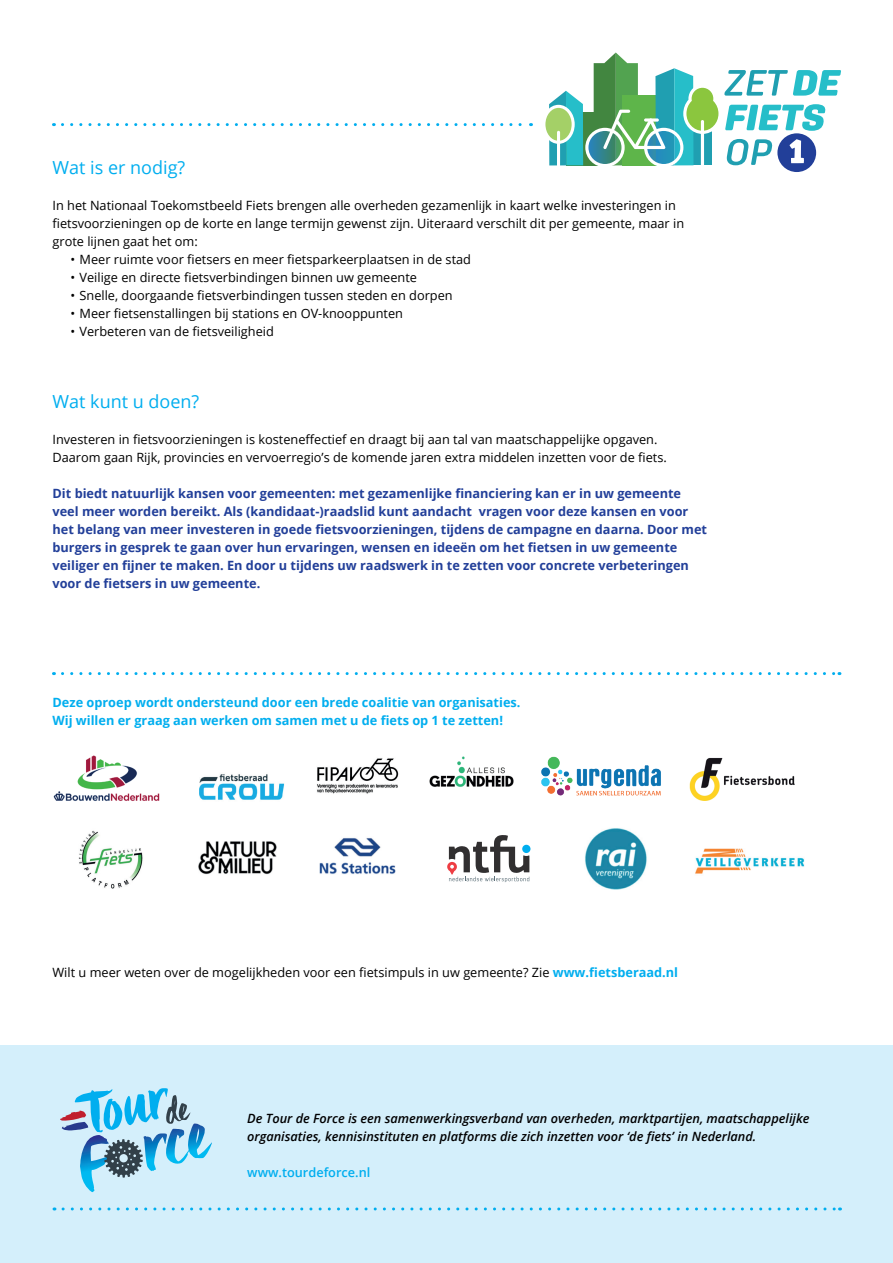
<style>
.page{position:relative;width:893px;height:1263px;background:#fff}
.page>*{position:absolute;margin:0;border:0;box-sizing:border-box;transform-origin:0 0}
.t1{font:18px "Open Sans";color:#00aeef}
.t2{font:12.75px/18px "Open Sans";color:#000001}
.t3{font:700 12.75px/18px "Open Sans";color:#223f99}
.t4{font:italic 600 12.75px/18px "Open Sans";color:#000001}
.t5{font:700 12.75px/18px "Open Sans";color:#00aeef}
.t6{font:600 12.75px "Open Sans";color:#00aeef}
.s1{font-weight:700;color:#00aeef}
</style>
<div class="page">
<div style="left:0;top:1046px;width:893px;height:217px;background:#d4effb"></div>
<img style="left:80px;top:1135px;width:27px;height:57px">
<img style="left:143px;top:1133px;width:22px;height:38px">
<img style="left:165px;top:1132px;width:23px;height:32px">
<img style="left:188px;top:1123px;width:24px;height:36px">
<svg style="left:104px;top:1139px;width:39px;height:39px"></svg>
<svg style="left:60px;top:1088px;width:130px;height:44px"></svg>
<svg style="left:63px;top:1207px;width:777px;height:3px"></svg>
<svg style="left:62px;top:123px;width:469px;height:3px"></svg>
<svg style="left:62px;top:672px;width:778px;height:3px"></svg>
<img style="left:53px;top:755px;width:107px;height:46px">
<img style="left:199px;top:774px;width:85px;height:26px">
<img style="left:317px;top:758px;width:82px;height:36px">
<img style="left:429px;top:756px;width:85px;height:31px">
<img style="left:541px;top:756px;width:120px;height:40px">
<img style="left:689px;top:758px;width:106px;height:43px">
<img style="left:78px;top:830px;width:65px;height:59px">
<img style="left:198px;top:841px;width:79px;height:34px">
<img style="left:319px;top:838px;width:77px;height:36px">
<div style="left:522px;top:845px;width:8px;height:8px;background:#00aeef;border-radius:50%"></div>
<svg style="left:447px;top:835px;width:82px;height:47px"></svg>
<img style="left:585px;top:828px;width:62px;height:62px">
<img style="left:695px;top:848px;width:110px;height:26px">
<div style="left:777px;top:133px;width:39px;height:39px;background:#223f99;border-radius:50%"></div>
<svg style="left:545px;top:53px;width:296px;height:114px"></svg>
<h1 class="t1" style="left:52px;top:155px;width:134px">Wat is er nodig?</h1>
<p class="t2" style="left:52px;top:196px;width:633px">In het Nationaal Toekomstbeeld Fiets brengen alle overheden gezamenlijk in kaart welke investeringen in fietsvoorzieningen op de korte en lange termijn gewenst zijn. Uiteraard verschilt dit per gemeente, maar in grote lijnen gaat het om:</p>
<p class="t2" style="left:71px;top:250px;width:402px">• Meer ruimte voor fietsers en meer fietsparkeerplaatsen in de stad</p>
<p class="t2" style="left:71px;top:268px;width:348px">• Veilige en directe fietsverbindingen binnen uw gemeente</p>
<p class="t2" style="left:71px;top:286px;width:384px">• Snelle, doorgaande fietsverbindingen tussen steden en dorpen</p>
<p class="t2" style="left:71px;top:304px;width:334px">• Meer fietsenstallingen bij stations en OV-knooppunten</p>
<p class="t2" style="left:71px;top:322px;width:205px">• Verbeteren van de fietsveiligheid</p>
<h1 class="t1" style="left:52px;top:389px;width:148px">Wat kunt u doen?</h1>
<p class="t2" style="left:52px;top:430px;width:616px">Investeren in fietsvoorzieningen is kosteneffectief en draagt bij aan tal van maatschappelijke opgaven.<br>Daarom gaan Rijk, provincies en vervoerregio’s de komende jaren extra middelen inzetten voor de fiets.</p>
<p class="t3" style="left:52px;top:484px;width:656px">Dit biedt natuurlijk kansen voor gemeenten: met gezamenlijke financiering kan er in uw gemeente veel meer worden bereikt. Als (kandidaat-)raadslid kunt aandacht vragen voor deze kansen en voor het belang van meer investeren in goede fietsvoorzieningen, tijdens de campagne en daarna. Door met burgers in gesprek te gaan over hun ervaringen, wensen en ideeën om het fietsen in uw gemeente veiliger en fijner te maken. En door u tijdens uw raadswerk in te zetten voor concrete verbeteringen voor de fietsers in uw gemeente.</p>
<p class="t5" style="left:52px;top:693px;width:470px">Deze oproep wordt ondersteund door een brede coalitie van organisaties.<br>Wij willen er graag aan werken om samen met u de fiets op 1 te zetten!</p>
<p class="t2" style="left:52px;top:963px;width:627px">Wilt u meer weten over de mogelijkheden voor een fietsimpuls in uw gemeente? Zie <span class="s1">www.fietsberaad.nl</span></p>
<p class="t4" style="left:247px;top:1109px;width:564px">De Tour de Force is een samenwerkingsverband van overheden, marktpartijen, maatschappelijke organisaties, kennisinstituten en platforms die zich inzetten voor ‘de fiets’ in Nederland.</p>
<p class="t6" style="left:247px;top:1163px;width:125px">www.tourdeforce.nl</p>
</div>
